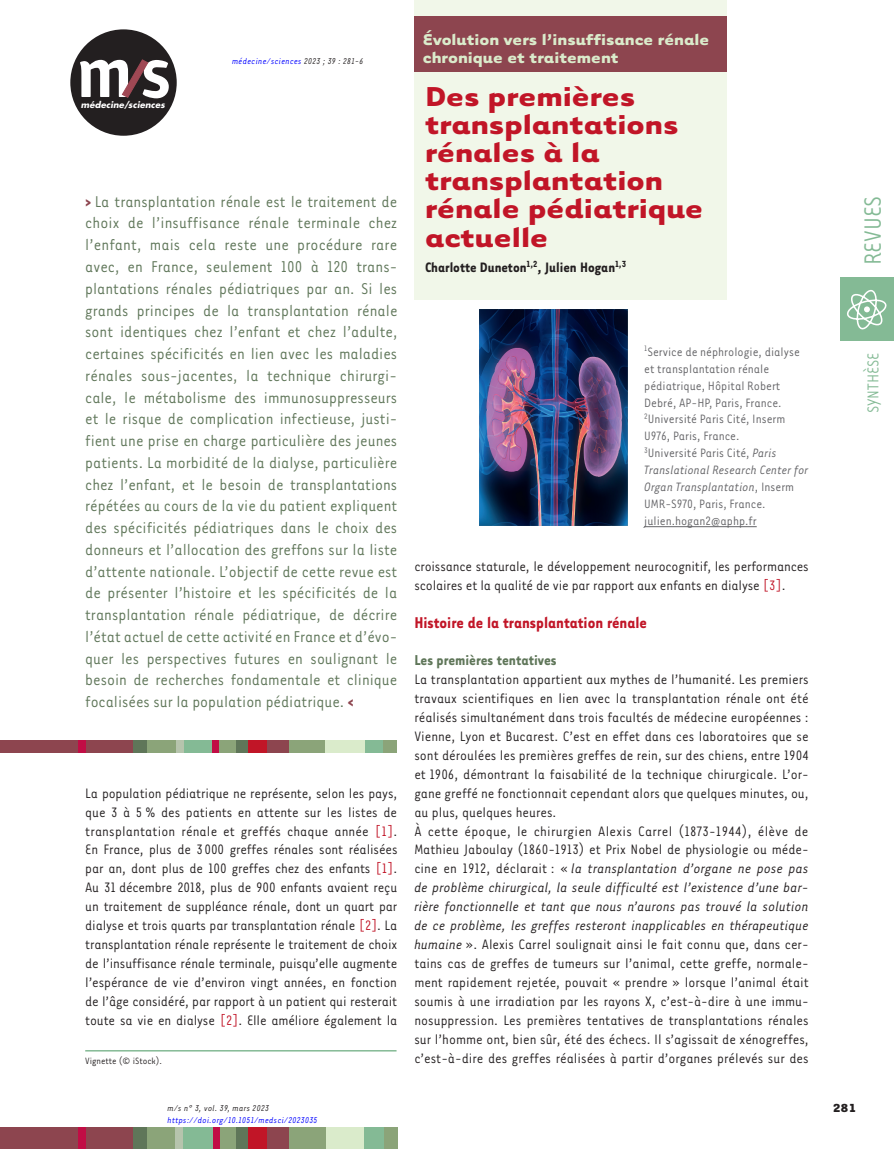
<style>
.page{position:relative;width:894px;height:1149px;background:#fff}
.page>*{position:absolute;margin:0;border:0;box-sizing:border-box;transform-origin:0 0}
.t1{font:700 31.5px/28.2px "Tarzana Wide OT";color:#c11527}
.t2{font:27px "Tarzana Nar OT";color:#84ba95}
.t3{font:18px/21.8px "Tarzana Nar OT";color:#5f7659;text-align:justify}
.t4{font:700 18px/18px "Tarzana Wide OT";color:#daebcb;scale:.95 1}
.t5{font:700 18px "Tarzana Nar OT";color:#c11527}
.t6{font:18px "Tarzana Nar OT";color:#84ba95}
.t7{font:700 16.5px "Tarzana Nar OT";color:#5f7659}
.t8{font:15.75px/18.9px "Tarzana Nar OT";color:#231f20}
.t9{font:700 15.75px "Tarzana Nar OT";color:#231f20}
.t10{font:13.95px/17px "Tarzana Nar OT";color:#636366}
.t11{font:700 13.5px "Tarzana Wide OT";color:#231f20}
.t12{font:10.5px "Tarzana Nar OT";color:#231f20}
.t13{font:italic 9.75px "Tarzana Nar OT";letter-spacing:.025em;color:#00f}
.t14{font:italic 9.75px "Tarzana Nar OT";letter-spacing:.025em;color:#231f20}
.t15{font:italic 700 8.55px "Futura";letter-spacing:.01em;color:#fff}
.s1{color:#231f20}
.s2{font-weight:700;color:#8d454f}
.s3{color:#c11527}
.s4{font-style:italic}
</style>
<div class="page">
<div style="left:0;top:1127px;width:134px;height:21px;background:#8d454f"></div>
<div style="left:235px;top:1127px;width:13px;height:21px;background:#5f7659"></div>
<div style="left:78px;top:1127px;width:7px;height:21px;background:#c10d45"></div>
<div style="left:133px;top:1127px;width:22px;height:21px;background:#5f7659"></div>
<div style="left:147px;top:1127px;width:30px;height:21px;background:#8ba479"></div>
<div style="left:175px;top:1127px;width:9px;height:21px;background:#b6c4ad"></div>
<div style="left:183px;top:1127px;width:30px;height:21px;background:#84ba95"></div>
<div style="left:217px;top:1127px;width:19px;height:21px;background:#8ba479"></div>
<div style="left:213px;top:1127px;width:6px;height:21px;background:#c10d45"></div>
<div style="left:248px;top:1127px;width:27px;height:21px;background:#c11527"></div>
<div style="left:287px;top:1127px;width:39px;height:21px;background:#8ba479"></div>
<div style="left:267px;top:1127px;width:21px;height:21px;background:#8d454f"></div>
<div style="left:326px;top:1127px;width:38px;height:21px;background:#daebcb"></div>
<div style="left:364px;top:1127px;width:20px;height:21px;background:#84ba95"></div>
<div style="left:383px;top:1127px;width:14px;height:21px;background:#8ba479"></div>
<div style="left:840px;top:277px;width:53px;height:63px;background:#84ba95"></div>
<svg style="left:847px;top:290px;width:39px;height:39px"></svg>
<div style="left:70px;top:29px;width:107px;height:107px;background:#231f20;border-radius:50%"></div>
<svg style="left:80px;top:60px;width:89px;height:38px"></svg>
<div style="left:414px;top:0;width:312px;height:299px;background:#f1f7e9"></div>
<div style="left:0;top:739px;width:134px;height:13px;background:#8d454f"></div>
<div style="left:133px;top:739px;width:17px;height:13px;background:#5f7659"></div>
<div style="left:235px;top:739px;width:13px;height:13px;background:#5f7659"></div>
<div style="left:147px;top:739px;width:29px;height:13px;background:#8ba479"></div>
<div style="left:181px;top:739px;width:32px;height:13px;background:#84ba95"></div>
<div style="left:364px;top:739px;width:20px;height:13px;background:#84ba95"></div>
<div style="left:217px;top:739px;width:19px;height:13px;background:#8ba479"></div>
<div style="left:383px;top:739px;width:14px;height:13px;background:#8ba479"></div>
<div style="left:287px;top:739px;width:38px;height:13px;background:#8ba479"></div>
<div style="left:325px;top:739px;width:39px;height:13px;background:#daebcb"></div>
<div style="left:176px;top:739px;width:7px;height:13px;background:#b6c4ad"></div>
<div style="left:78px;top:739px;width:7px;height:13px;background:#c10d45"></div>
<div style="left:213px;top:739px;width:6px;height:13px;background:#c10d45"></div>
<div style="left:248px;top:739px;width:27px;height:13px;background:#c11527"></div>
<div style="left:267px;top:739px;width:21px;height:13px;background:#8d454f"></div>
<hr style="left:644px;top:526px;width:112px;height:1px;background:#636366">
<img style="left:479px;top:310px;width:148px;height:215px">
<hr style="left:85px;top:1049px;width:311px;height:2px;background:#84ba95">
<div style="left:414px;top:16px;width:312px;height:56px;background:#8d454f"></div>
<p class="t15" style="left:81px;top:99px;width:85px">médecine/sciences</p>
<p class="t13" style="left:232px;top:55px;width:133px">médecine/sciences <span class="s1">2023 ; 39 : 281-6</span></p>
<p class="t3" style="left:85px;top:190px;width:313px"><span class="s2">&gt;</span> La transplantation rénale est le traitement de choix de l’insuffisance rénale terminale chez l’enfant, mais cela reste une procédure rare avec, en France, seulement 100 à 120 trans&shy;plantations rénales pédiatriques par an. Si les grands principes de la transplantation rénale sont identiques chez l’enfant et chez l’adulte, certaines spécificités en lien avec les maladies rénales sous-jacentes, la technique chirurgi&shy;cale, le métabolisme des immunosuppresseurs et le risque de complication infectieuse, justi&shy;fient une prise en charge particulière des jeunes patients. La morbidité de la dialyse, particulière chez l’enfant, et le besoin de transplantations répétées au cours de la vie du patient expliquent des spécificités pédiatriques dans le choix des donneurs et l’allocation des greffons sur la liste d’attente nationale. L’objectif de cette revue est de présenter l’histoire et les spécificités de la transplantation rénale pédiatrique, de décrire l’état actuel de cette activité en France et d’évo&shy;quer les perspectives futures en soulignant le besoin de recherches fondamentale et clinique focalisées sur la population pédiatrique. <span class="s2">&lt;</span></p>
<p class="t8" style="left:85px;top:782px;width:314px;text-align:justify">La population pédiatrique ne représente, selon les pays, que 3 à 5 % des patients en attente sur les listes de transplantation rénale et greffés chaque année <span class="s3">[1]</span>.<br>En France, plus de 3 000 greffes rénales sont réalisées par an, dont plus de 100 greffes chez des enfants <span class="s3">[1]</span>.<br>Au 31 décembre 2018, plus de 900 enfants avaient reçu un traitement de suppléance rénale, dont un quart par dialyse et trois quarts par transplantation rénale <span class="s3">[2]</span>. La transplantation rénale représente le traitement de choix de l’insuffisance rénale terminale, puisqu’elle augmente l’espérance de vie d’environ vingt années, en fonction de l’âge considéré, par rapport à un patient qui resterait toute sa vie en dialyse <span class="s3">[2]</span>. Elle améliore également la</p>
<p class="t12" style="left:85px;top:1054px;width:78px">Vignette (© iStock).</p>
<p class="t14" style="left:167px;top:1102px;width:103px">m/s n° 3, vol. 39, mars 2023</p>
<p class="t13" style="left:167px;top:1114px;width:151px">https://doi.org/10.1051/medsci/2023035</p>
<p class="t4" style="left:422px;top:29px;width:303px">Évolution vers l’insuffisance rénale chronique et traitement</p>
<h1 class="t1" style="left:425px;top:80px;width:279px">Des premières transplantations rénales à la transplantation rénale pédiatrique actuelle</h1>
<p class="t9" style="left:425px;top:257px;width:202px">Charlotte Duneton<sup>1,2</sup>, Julien Hogan<sup>1,3</sup></p>
<p class="t10" style="left:644px;top:342px;width:166px"><sup>1</sup>Service de néphrologie, dialyse et transplantation rénale pédiatrique, Hôpital Robert<br>Debré, AP-HP, Paris, France.<br><sup>2</sup>Université Paris Cité, Inserm<br>U976, Paris, France.<br><sup>3</sup>Université Paris Cité, <span class="s4">Paris<br>Translational Research Center for<br>Organ Transplantation</span>, Inserm<br>UMR-S970, Paris, France. julien.hogan2@aphp.fr</p>
<p class="t8" style="left:414px;top:556px;width:396px">croissance staturale, le développement neurocognitif, les performances scolaires et la qualité de vie par rapport aux enfants en dialyse <span class="s3">[3]</span>.</p>
<p class="t5" style="left:414px;top:610px;width:234px">Histoire de la transplantation rénale</p>
<p class="t7" style="left:414px;top:650px;width:144px">Les premières tentatives</p>
<p class="t8" style="left:414px;top:669px;width:396px">La transplantation appartient aux mythes de l’humanité. Les premiers travaux scientifiques en lien avec la transplantation rénale ont été réalisés simultanément dans trois facultés de médecine européennes :<br>Vienne, Lyon et Bucarest. C’est en effet dans ces laboratoires que se sont déroulées les premières greffes de rein, sur des chiens, entre 1904 et 1906, démontrant la faisabilité de la technique chirurgicale. L’or&shy;gane greffé ne fonctionnait cependant alors que quelques minutes, ou, au plus, quelques heures.<br>À cette époque, le chirurgien Alexis Carrel (1873-1944), élève de Mathieu Jaboulay (1860-1913) et Prix Nobel de physiologie ou méde&shy;cine en 1912, déclarait : « <span class="s4">la transplantation d’organe ne pose pas de problème chirurgical, la seule difficulté est l’existence d’une bar&shy;rière fonctionnelle et tant que nous n’aurons pas trouvé la solution de ce problème, les greffes resteront inapplicables en thérapeutique humaine</span> ». Alexis Carrel soulignait ainsi le fait connu que, dans cer&shy;tains cas de greffes de tumeurs sur l’animal, cette greffe, normale&shy;ment rapidement rejetée, pouvait « prendre » lorsque l’animal était soumis à une irradiation par les rayons X, c’est-à-dire à une immu&shy;nosuppression. Les premières tentatives de transplantations rénales sur l’homme ont, bien sûr, été des échecs. Il s’agissait de xénogreffes, c’est-à-dire des greffes réalisées à partir d’organes prélevés sur des</p>
<h2 class="t2" style="left:856px;top:265px;width:71px;rotate:-90deg">REVUES</h2>
<p class="t6" style="left:861px;top:413px;width:62px;rotate:-90deg">SYNTHÈSE</p>
<p class="t11" style="left:832px;top:1098px;width:25px">281</p>
</div>
